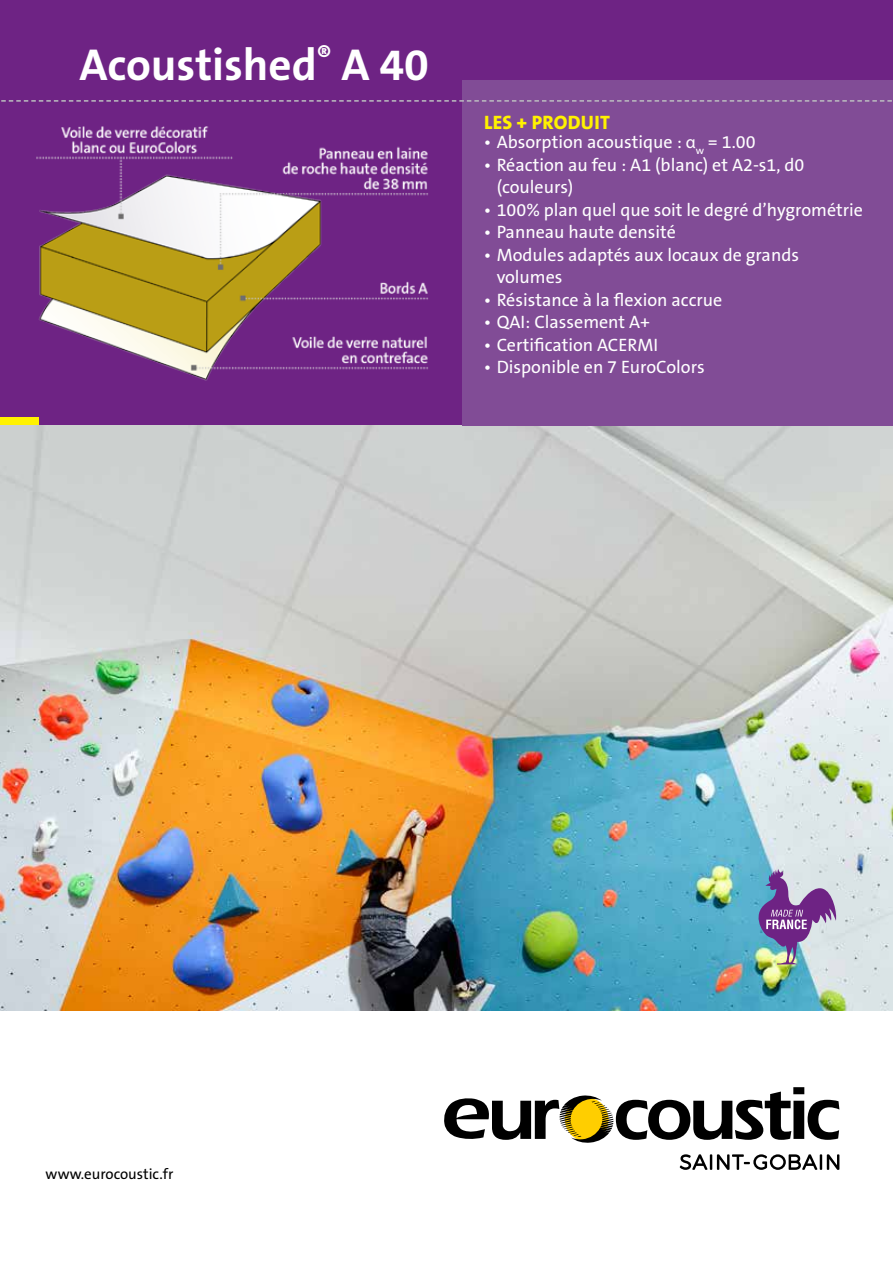
<style>
.page{position:relative;width:893px;height:1263px;background:#fff}
.page>*{position:absolute;margin:0;border:0;box-sizing:border-box;transform-origin:0 0}
.t1{font:700 45px "The Sans B W7";color:#fff}
.t2{font:800 19.5px "The Sans B W8";letter-spacing:.015em;color:#fff200}
.t3{font:18px/22.5px "The Sans B W5 Plain";color:#fff}
.t4{font:15px "The Sans B W5 Plain";color:#000}
.s1{font-family:"Myriad Pro"}
</style>
<div class="page">
<div style="left:0;top:0;width:893px;height:425px;background:#6e2384"></div>
<div style="left:0;top:417px;width:39px;height:8px;background:#fff200"></div>
<img style="left:0;top:425px;width:893px;height:585px">
<div style="left:462px;top:80px;width:431px;height:345px;background:#814c96"></div>
<svg style="left:1px;top:100px;width:891px;height:2px"></svg>
<img style="left:36px;top:126px;width:393px;height:255px">
<svg style="left:444px;top:1087px;width:395px;height:56px"></svg>
<svg style="left:680px;top:1154px;width:159px;height:16px"></svg>
<svg style="left:749px;top:869px;width:88px;height:95px"></svg>
<h1 class="t1" style="left:79px;top:36px;width:351px">Acoustished<sup>®</sup> A 40</h1>
<p class="t2" style="left:484px;top:110px;width:128px">LES + PRODUIT</p>
<p class="t3" style="left:484px;top:131px;width:273px">• Absorption acoustique : <span class="s1">α</span><sub>w</sub> = 1.00</p>
<p class="t3" style="left:497px;top:154px;width:309px;text-indent:-13px">• Réaction au feu : A1 (blanc) et A2-s1, d0 (couleurs)</p>
<p class="t3" style="left:484px;top:199px;width:381px">• 100% plan quel que soit le degré d’hygrométrie</p>
<p class="t3" style="left:484px;top:221px;width:194px">• Panneau haute densité</p>
<p class="t3" style="left:497px;top:244px;width:304px;text-indent:-13px">• Modules adaptés aux locaux de grands volumes</p>
<p class="t3" style="left:484px;top:289px;width:240px">• Résistance à la flexion accrue</p>
<p class="t3" style="left:484px;top:311px;width:168px">• QAI: Classement A+</p>
<p class="t3" style="left:484px;top:334px;width:176px">• Certification ACERMI</p>
<p class="t3" style="left:484px;top:356px;width:222px">• Disponible en 7 EuroColors</p>
<p class="t4" style="left:46px;top:1165px;width:129px">www.eurocoustic.fr</p>
</div>
